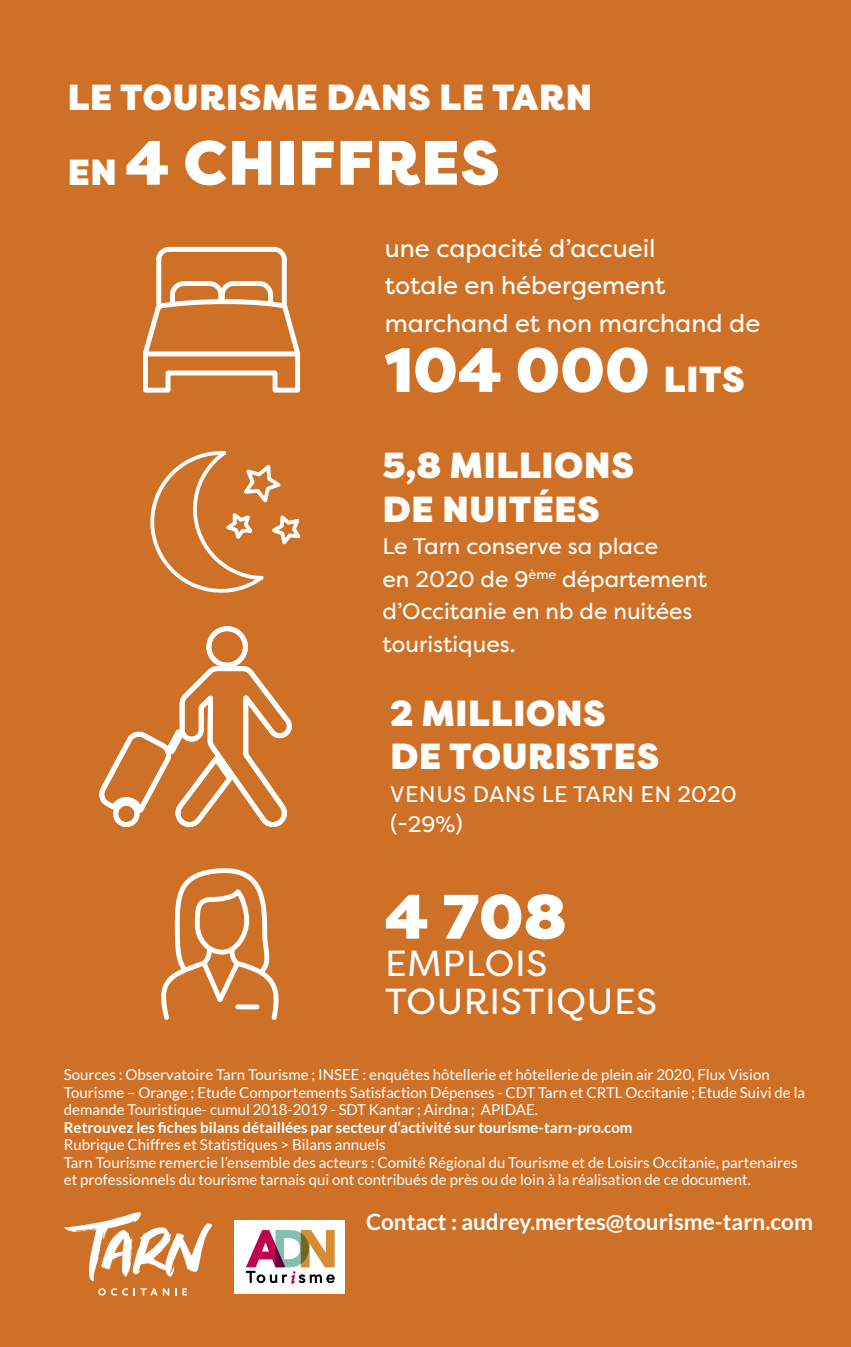
<style>
.page{position:relative;width:851px;height:1347px;background:#fff}
.page>*{position:absolute;margin:0;border:0;box-sizing:border-box;transform-origin:0 0}
.t1{font:900 62.5px "Filson Pro";letter-spacing:.02em;color:#fff}
.t2{font:900 36.25px/43.5px "Filson Pro";letter-spacing:.02em;color:#fff}
.t3{font:36.25px/37.5px "Filson Pro";letter-spacing:.02em;color:#fff}
.t4{font:25px/37.5px "Filson Pro";color:#fff}
.t5{font:22.5px/32.5px "Filson Pro";color:#fff}
.t6{font:700 22.5px "Lato";color:#fff}
.t7{font:22.5px/30px "Filson Pro";letter-spacing:.02em;color:#fff}
.t8{font:15px/17.5px "Lato";color:#fff}
.t9{font:700 15px "Lato";color:#fff}
.s1{font-size:36.25px}
</style>
<div class="page">
<div style="left:0;top:0;width:850px;height:1346px;background:#cf7027"></div>
<svg style="left:98px;top:1288px;width:8px;height:7px"></svg>
<svg style="left:111px;top:1288px;width:58px;height:7px"></svg>
<svg style="left:175px;top:1288px;width:12px;height:7px"></svg>
<svg style="left:64px;top:1212px;width:148px;height:69px"></svg>
<svg style="left:150px;top:451px;width:151px;height:142px"></svg>
<svg style="left:142px;top:246px;width:159px;height:147px"></svg>
<svg style="left:161px;top:868px;width:118px;height:152px"></svg>
<svg style="left:99px;top:626px;width:193px;height:201px"></svg>
<div style="left:234px;top:1220px;width:111px;height:73px;background:#fff"></div>
<svg style="left:246px;top:1230px;width:88px;height:53px"></svg>
<h2 class="t2" style="left:68px;top:76px;width:526px">LE TOURISME DANS LE TARN</h2>
<h1 class="t1" style="left:68px;top:124px;width:433px"><span class="s1">EN</span> 4 CHIFFRES</h1>
<h3 class="t4" style="left:384px;top:229px;width:377px">une capacité d’accueil<br>totale en hébergement marchand et non marchand de</h3>
<h1 class="t1" style="left:384px;top:331px;width:361px">104 000 <span class="s1">LITS</span></h1>
<h2 class="t2" style="left:382px;top:444px;width:253px">5,8 MILLIONS<br>DE NUITÉES</h2>
<h3 class="t5" style="left:382px;top:530px;width:326px">Le Tarn conserve sa place<br>en 2020 de 9<sup>ème</sup> département d’Occitanie en nb de nuitées touristiques.</h3>
<h2 class="t2" style="left:390px;top:692px;width:271px">2 MILLIONS<br>DE TOURISTES</h2>
<h3 class="t7" style="left:390px;top:778px;width:348px">VENUS DANS LE TARN EN 2020 (-29%)</h3>
<h1 class="t1" style="left:384px;top:877px;width:183px">4 708</h1>
<h2 class="t3" style="left:385px;top:944px;width:273px">EMPLOIS<br>TOURISTIQUES</h2>
<p class="t8" style="left:64px;top:1065px;width:742px">Sources : Observatoire Tarn Tourisme ; INSEE : enquêtes hôtellerie et hôtellerie de plein air 2020, Flux Vision<br>Tourisme – Orange ; Etude Comportements Satisfaction Dépenses - CDT Tarn et CRTL Occitanie ; Etude Suivi de la demande Touristique- cumul 2018-2019 - SDT Kantar ; Airdna ; APIDAE.</p>
<p class="t9" style="left:64px;top:1118px;width:570px">Retrouvez les fiches bilans détaillées par secteur d’activité sur tourisme-tarn-pro.com</p>
<p class="t8" style="left:64px;top:1135px;width:735px">Rubrique Chiffres et Statistiques &gt; Bilans annuels<br>Tarn Tourisme remercie l’ensemble des acteurs : Comité Régional du Tourisme et de Loisirs Occitanie, partenaires et professionnels du tourisme tarnais qui ont contribués de près ou de loin à la réalisation de ce document.</p>
<h3 class="t6" style="left:366px;top:1209px;width:448px">Contact : audrey.mertes@tourisme-tarn.com</h3>
</div>
